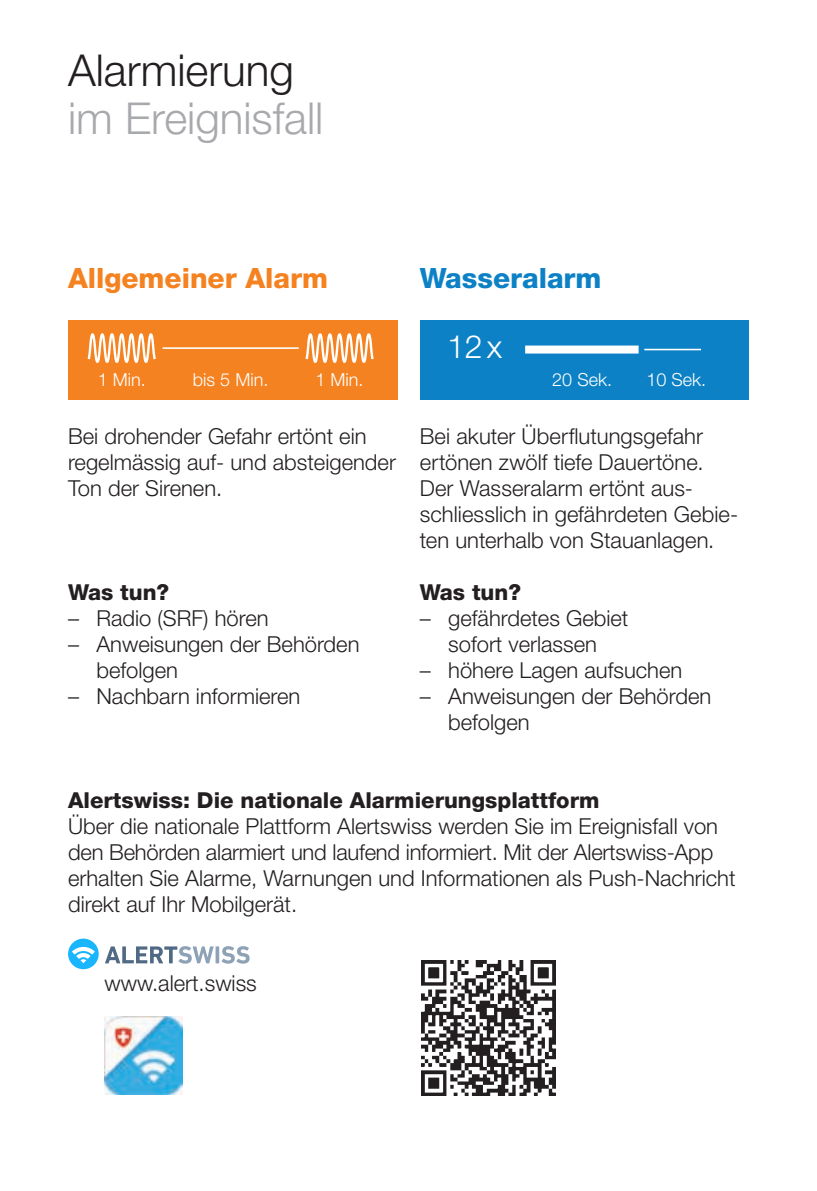
<style>
.page{position:relative;width:817px;height:1191px;background:#fff}
.page>*{position:absolute;margin:0;border:0;box-sizing:border-box;transform-origin:0 0}
.t1{font:300 44px "Helvetica Neue";color:#a8a9ad}
.t2{font:300 44px "Helvetica Neue";color:#231f20}
.t3{font:300 32px "Helvetica Neue";color:#fff}
.t4{font:800 28px "Helvetica Neue";color:#f58220}
.t5{font:800 28px "Helvetica Neue";color:#0c81c5}
.t6{font:300 22px/26px "Helvetica Neue";color:#231f20}
.t7{font:800 22px "Helvetica Neue";color:#231f20}
.t8{font:300 18px "Helvetica Neue";color:#fff}
</style>
<div class="page">
<div style="left:421px;top:320px;width:327px;height:79px;background:#0c81c5"></div>
<div style="left:525px;top:345px;width:113px;height:8px;background:#fff"></div>
<hr style="left:644px;top:349px;width:57px;height:1px;background:#fff">
<svg style="left:105px;top:946px;width:109px;height:17px"></svg>
<svg style="left:215px;top:946px;width:4px;height:17px"></svg>
<svg style="left:221px;top:946px;width:28px;height:17px"></svg>
<div style="left:68px;top:938px;width:31px;height:31px;background:#19b5fe;border-radius:50%"></div>
<svg style="left:72px;top:947px;width:23px;height:16px"></svg>
<div style="left:68px;top:320px;width:329px;height:79px;background:#f58220"></div>
<hr style="left:162px;top:347px;width:137px;height:2px;background:#fff">
<svg style="left:305px;top:333px;width:69px;height:30px"></svg>
<svg style="left:87px;top:333px;width:69px;height:30px"></svg>
<img style="left:104px;top:1016px;width:78px;height:78px">
<img style="left:421px;top:960px;width:134px;height:135px">
<h1 class="t2" style="left:68px;top:43px;width:227px">Alarmierung</h1>
<h1 class="t1" style="left:68px;top:91px;width:257px">im Ereignisfall</h1>
<p class="t4" style="left:68px;top:261px;width:261px">Allgemeiner Alarm</p>
<p class="t5" style="left:420px;top:261px;width:183px">Wasseralarm</p>
<h2 class="t3" style="left:447px;top:327px;width:56px">12x</h2>
<p class="t8" style="left:98px;top:368px;width:50px">1 Min.</p>
<p class="t8" style="left:193px;top:368px;width:77px">bis 5 Min.</p>
<p class="t8" style="left:315px;top:368px;width:50px">1 Min.</p>
<p class="t8" style="left:646px;top:368px;width:61px">10 Sek.</p>
<p class="t8" style="left:552px;top:368px;width:61px">20 Sek.</p>
<p class="t6" style="left:68px;top:423px;width:329px">Bei drohender Gefahr ertönt ein regelmässig auf- und absteigender<br>Ton der Sirenen.</p>
<p class="t7" style="left:68px;top:579px;width:103px">Was tun?</p>
<p class="t6" style="left:68px;top:605px;width:202px">– Radio (SRF) hören</p>
<p class="t6" style="left:96px;top:631px;width:264px;text-indent:-28px">– Anweisungen der Behörden befolgen</p>
<p class="t6" style="left:68px;top:683px;width:234px">– Nachbarn informieren</p>
<p class="t6" style="left:420px;top:423px;width:320px">Bei akuter Überflutungsgefahr ertönen zwölf tiefe Dauertöne.<br>Der Wasseralarm ertönt aus&shy;schliesslich in gefährdeten Gebie&shy;ten unterhalb von Stauanlagen.</p>
<p class="t7" style="left:420px;top:579px;width:103px">Was tun?</p>
<p class="t6" style="left:420px;top:605px;width:210px;text-align:center">– gefährdetes Gebiet sofort verlassen</p>
<p class="t6" style="left:420px;top:657px;width:264px">– höhere Lagen aufsuchen</p>
<p class="t6" style="left:448px;top:683px;width:264px;text-indent:-28px">– Anweisungen der Behörden befolgen</p>
<p class="t7" style="left:68px;top:787px;width:532px">Alertswiss: Die nationale Alarmierungsplattform</p>
<p class="t6" style="left:68px;top:812px;width:669px">Über die nationale Plattform Alertswiss werden Sie im Ereignisfall von den Behörden alarmiert und laufend informiert. Mit der Alertswiss-App erhalten Sie Alarme, Warnungen und Informationen als Push-Nachricht direkt auf Ihr Mobilgerät.</p>
<p class="t6" style="left:104px;top:969px;width:154px">www.alert.swiss</p>
</div>
